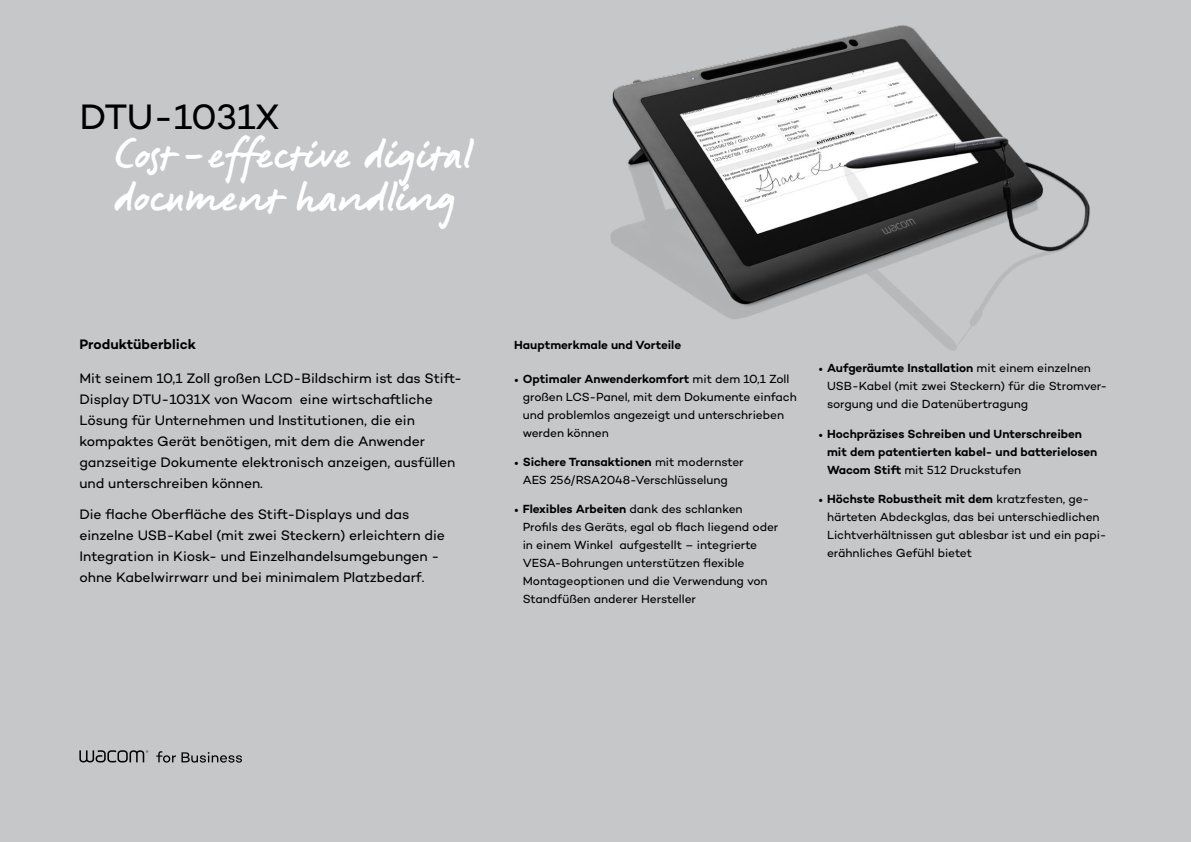
<style>
.page{position:relative;width:1191px;height:842px;background:#c5c7c8}
.page>*{position:absolute;margin:0;border:0;box-sizing:border-box;transform-origin:0 0}
.t1{font:43.2px/43.2px "Signature Wacom";color:#fff}
.t2{font:36px "Campton Wacom";letter-spacing:-.015em;color:#000}
.t3{font:14px/21px "Campton Wacom";letter-spacing:-.005em;color:#000}
.t4{font:600 14px "Campton Wacom";color:#000}
.t5{font:12px/18px "Campton Wacom";letter-spacing:-.005em;color:#000}
.t6{font:600 12px/18px "Campton Wacom";letter-spacing:-.005em;color:#000}
.s1{font-family:"Minion Pro"}
.s2{font-weight:600}
.s3{font-family:"Minion Pro";font-weight:400}
.s4{font-weight:400}
</style>
<div class="page">
<svg style="left:79px;top:750px;width:163px;height:13px"></svg>
<img style="left:611px;top:25px;width:479px;height:325px">
<h2 class="t2" style="left:79px;top:94px;width:201px">DTU-1031X</h2>
<h1 class="t1" style="left:115px;top:129px;width:359px">Cost-effective digital document handling</h1>
<p class="t4" style="left:79px;top:335px;width:118px">Produktüberblick</p>
<p class="t3" style="left:79px;top:367px;width:384px">Mit seinem 10,1 Zoll großen LCD-Bildschirm ist das Stift-Display DTU-1031X von Wacom eine wirtschaftliche Lösung für Unternehmen und Institutionen, die ein kompaktes Gerät benötigen, mit dem die Anwender ganzseitige Dokumente elektronisch anzeigen, ausfüllen und unterschreiben können.</p>
<p class="t3" style="left:79px;top:503px;width:367px">Die flache Oberfläche des Stift-Displays und das einzelne USB-Kabel (mit zwei Steckern) erleichtern die Integration in Kiosk- und Einzelhandelsumgebungen - ohne Kabelwirrwarr und bei minimalem Platzbedarf.</p>
<p class="t6" style="left:514px;top:335px;width:168px">Hauptmerkmale und Vorteile</p>
<p class="t5" style="left:523px;top:369px;width:276px;text-indent:-9px"><span class="s1">•</span> <span class="s2">Optimaler Anwenderkomfort</span> mit dem 10,1 Zoll großen LCS-Panel, mit dem Dokumente einfach und problemlos angezeigt und unterschrieben werden können</p>
<p class="t5" style="left:523px;top:453px;width:222px;text-indent:-9px"><span class="s1">•</span> <span class="s2">Sichere Transaktionen</span> mit modernster<br>AES 256/RSA2048-Verschlüsselung</p>
<p class="t5" style="left:523px;top:500px;width:257px;text-indent:-9px"><span class="s1">•</span> <span class="s2">Flexibles Arbeiten</span> dank des schlanken Profils des Geräts, egal ob flach liegend oder in einem Winkel aufgestellt – integrierte VESA-Bohrungen unterstützen flexible Montageoptionen und die Verwendung von Standfüßen anderer Hersteller</p>
<p class="t5" style="left:827px;top:359px;width:282px;text-indent:-9px"><span class="s1">•</span> <span class="s2">Aufgeräumte Installation</span> mit einem einzelnen<br>USB-Kabel (mit zwei Steckern) für die Stromver&shy;sorgung und die Datenübertragung</p>
<p class="t6" style="left:827px;top:424px;width:272px;text-indent:-9px"><span class="s3">•</span> Hochpräzises Schreiben und Unterschreiben mit dem patentierten kabel- und batterielosen<br>Wacom Stift <span class="s4">mit 512 Druckstufen</span></p>
<p class="t5" style="left:827px;top:490px;width:281px;text-indent:-9px"><span class="s1">•</span> <span class="s2">Höchste Robustheit mit dem</span> kratzfesten, ge&shy;härteten Abdeckglas, das bei unterschiedlichen Lichtverhältnissen gut ablesbar ist und ein papi&shy;erähnliches Gefühl bietet</p>
</div>
